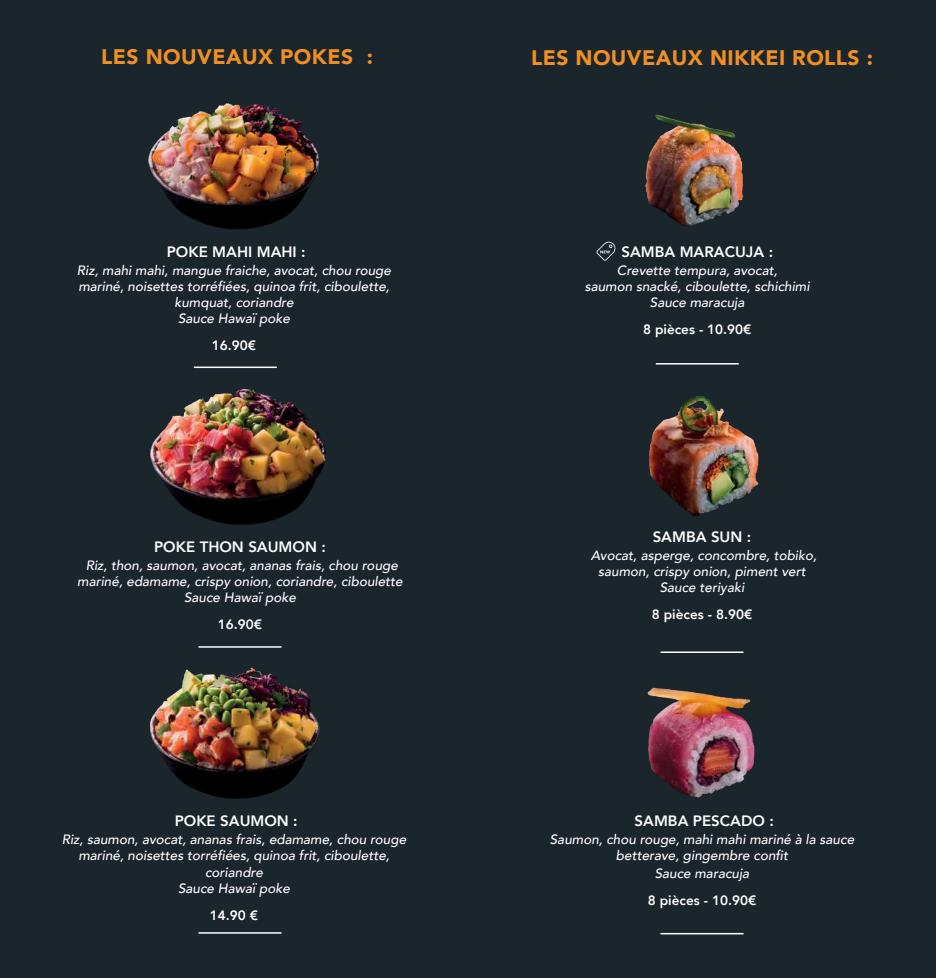
<style>
.page{position:relative;width:936px;height:978px;background:#fff}
.page>*{position:absolute;margin:0;border:0;box-sizing:border-box;transform-origin:0 0}
.t1{font:900 21px "Avenir";letter-spacing:.02em;color:#f08f22}
.t2{font:800 15px "Avenir";color:#fff}
.t3{font:italic 500 13.5px/16.2px "Avenir";color:#fff;text-align:center}
.t4{font:800 13.5px "Avenir";color:#fff}
</style>
<div class="page">
<div style="left:0;top:0;width:935px;height:978px;background:#1b252c"></div>
<img style="left:150px;top:646px;width:170px;height:153px">
<img style="left:150px;top:389px;width:176px;height:136px">
<img style="left:148px;top:103px;width:172px;height:126px">
<hr style="left:194px;top:367px;width:83px;height:1px;background:#fff">
<hr style="left:198px;top:646px;width:83px;height:2px;background:#fff">
<hr style="left:198px;top:932px;width:83px;height:2px;background:#fff">
<img style="left:607px;top:114px;width:137px;height:136px">
<img style="left:649px;top:396px;width:110px;height:120px">
<img style="left:647px;top:687px;width:108px;height:111px">
<hr style="left:655px;top:363px;width:83px;height:2px;background:#fff">
<hr style="left:660px;top:651px;width:83px;height:2px;background:#fff">
<hr style="left:660px;top:933px;width:83px;height:1px;background:#fff">
<svg style="left:596px;top:242px;width:19px;height:19px"></svg>
<h1 class="t1" style="left:101px;top:38px;width:273px">LES NOUVEAUX POKES :</h1>
<p class="t2" style="left:167px;top:240px;width:140px">POKE MAHI MAHI :</p>
<p class="t3" style="left:77px;top:262px;width:315px">Riz, mahi mahi, mangue fraiche, avocat, chou rouge mariné, noisettes torréfiées, quinoa frit, ciboulette, kumquat, coriandre<br>Sauce Hawaï poke</p>
<p class="t4" style="left:212px;top:335px;width:46px">16.90€</p>
<p class="t2" style="left:154px;top:535px;width:173px">POKE THON SAUMON :</p>
<p class="t3" style="left:77px;top:557px;width:327px">Riz, thon, saumon, avocat, ananas frais, chou rouge mariné, edamame, crispy onion, coriandre, ciboulette<br>Sauce Hawaï poke</p>
<p class="t4" style="left:218px;top:614px;width:46px">16.90€</p>
<p class="t2" style="left:175px;top:809px;width:125px">POKE SAUMON :</p>
<p class="t3" style="left:62px;top:831px;width:346px">Riz, saumon, avocat, ananas frais, edamame, chou rouge mariné, noisettes torréfiées, quinoa frit, ciboulette, coriandre<br>Sauce Hawaï poke</p>
<p class="t4" style="left:210px;top:904px;width:50px">14.90 €</p>
<h1 class="t1" style="left:531px;top:39px;width:343px">LES NOUVEAUX NIKKEI ROLLS :</h1>
<p class="t2" style="left:621px;top:240px;width:153px">SAMBA MARACUJA :</p>
<p class="t3" style="left:584px;top:262px;width:226px">Crevette tempura, avocat,<br>saumon snacké, ciboulette, schichimi<br>Sauce maracuja</p>
<p class="t4" style="left:643px;top:319px;width:110px">8 pièces - 10.90€</p>
<p class="t2" style="left:652px;top:525px;width:100px">SAMBA SUN :</p>
<p class="t3" style="left:590px;top:547px;width:228px">Avocat, asperge, concombre, tobiko, saumon, crispy onion, piment vert<br>Sauce teriyaki</p>
<p class="t4" style="left:651px;top:604px;width:102px">8 pièces - 8.90€</p>
<p class="t2" style="left:634px;top:809px;width:141px">SAMBA PESCADO :</p>
<p class="t3" style="left:549px;top:831px;width:306px">Saumon, chou rouge, mahi mahi mariné à la sauce betterave, gingembre confit</p>
<p class="t3" style="left:654px;top:866px;width:96px">Sauce maracuja</p>
<p class="t4" style="left:647px;top:890px;width:110px">8 pièces - 10.90€</p>
</div>
